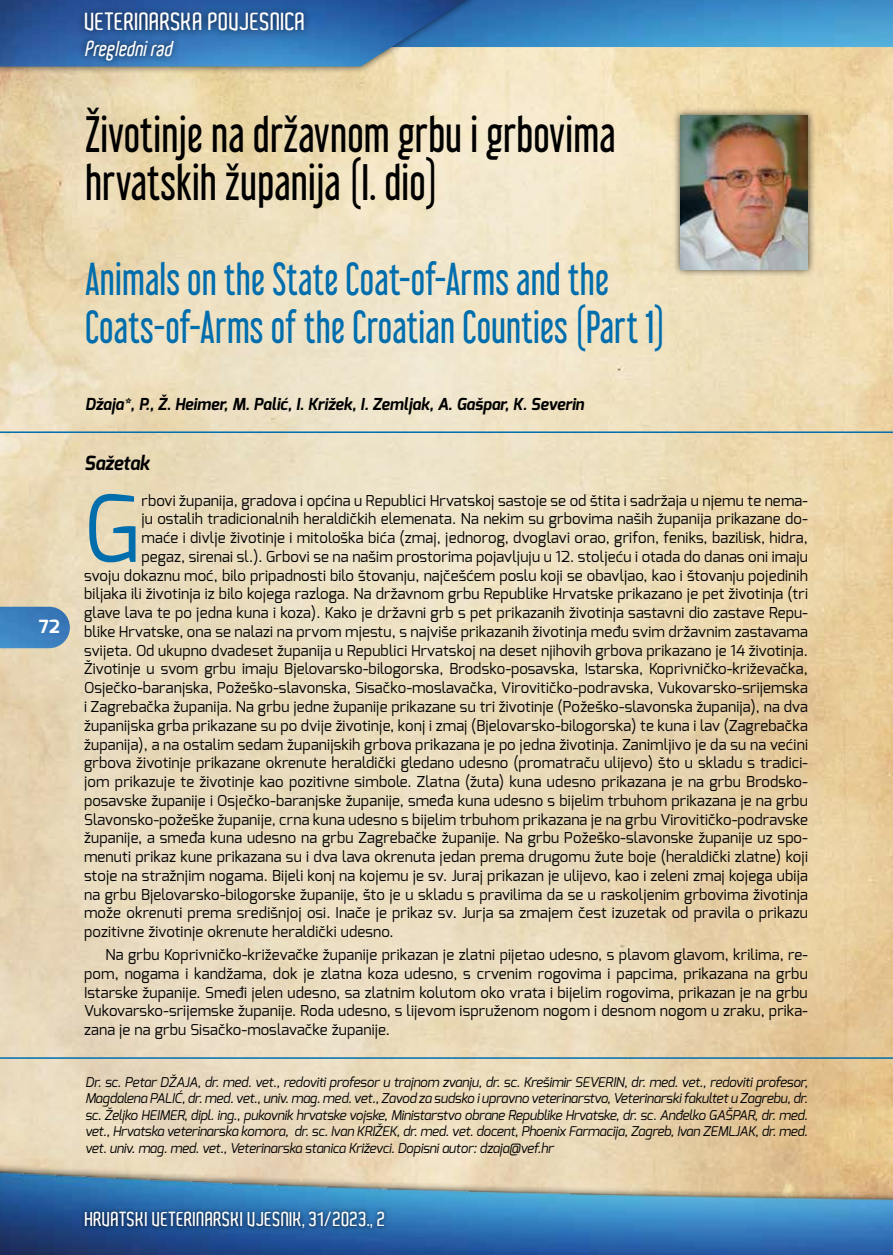
<style>
.page{position:relative;width:893px;height:1255px;background:#fff}
.page>*{position:absolute;margin:0;border:0;box-sizing:border-box;transform-origin:0 0}
.t1{font:91.8px "Exo";color:#006dad}
.t2{font:45px/48px "Libel Suit Rg";letter-spacing:.005em;color:#000;scale:.94 1}
.t3{font:40.5px/48px "Libel Suit Rg";letter-spacing:.005em;color:#006dad;scale:.92 1}
.t4{font:600 24px "Aldo";color:#fff}
.t5{font:italic 600 21px "Aldo";color:#fff;scale:.9 1}
.t6{font:600 19.5px "Aldo";color:#fff}
.t7{font:italic 700 19.5px "Exo";color:#000;scale:.96 1}
.t8{font:700 18.15px "Exo";color:#fff}
.t9{font:italic 700 16.5px "Exo";color:#000;scale:.96 1}
.t10{font:15px/18.8px "Exo";letter-spacing:.01em;color:#000;text-align:justify}
.t11{font:italic 13.5px/16.5px "Exo";letter-spacing:-.02em;color:#000;text-align:justify}
</style>
<div class="page">
<img style="left:0;top:47px;width:893px;height:1106px">
<img style="left:0;top:1153px;width:893px;height:101px">
<img style="left:0;top:606px;width:70px;height:42px">
<img style="left:505px;top:0;width:388px;height:47px">
<div style="left:0;top:0;width:505px;height:75px;background:#000;opacity:.75"></div>
<img style="left:0;top:0;width:498px;height:66px">
<div style="left:81px;top:1207px;width:308px;height:25px;background:#000;opacity:.75"></div>
<hr style="left:0;top:431px;width:893px;height:2px;background:#006dad">
<hr style="left:0;top:1057px;width:893px;height:1px;background:#006dad">
<div style="left:672px;top:107px;width:144px;height:170px;background:#000;opacity:.75"></div>
<img style="left:680px;top:116px;width:128px;height:153px">
<div style="left:77px;top:5px;width:235px;height:63px;background:#000;opacity:.75"></div>
<p class="t8" style="left:39px;top:614px;width:22px">72</p>
<h3 class="t4" style="left:85px;top:8px;width:222px">VETERINARSKA POVJESNICA</h3>
<h3 class="t5" style="left:85px;top:36px;width:104px">Preglednirad</h3>
<h2 class="t2" style="left:85px;top:106px;width:566px">Životinje na državnom grbu i grbovima hrvatskih županija (I. dio)</h2>
<h3 class="t3" style="left:85px;top:251px;width:632px">Animals on the State Coat-of-Arms and the<br>Coats-of-Arms of the Croatian Counties (Part 1)</h3>
<p class="t9" style="left:85px;top:393px;width:521px">Džaja*, P., Ž. Heimer, M. Palić, I. Križek, I. Zemljak, A. Gašpar, K. Severin</p>
<h3 class="t7" style="left:84px;top:450px;width:69px">Sažetak</h3>
<h1 class="t1" style="left:84px;top:470px;width:58px">G</h1>
<p class="t10" style="left:141px;top:491px;width:668px">rbovi županija, gradova i općina u Republici Hrvatskoj sastoje se od štita i sadržaja u njemu te nema-</p>
<p class="t10" style="left:141px;top:509px;width:668px">ju ostalih tradicionalnih heraldičkih elemenata. Na nekim su grbovima naših županija prikazane do-</p>
<p class="t10" style="left:141px;top:528px;width:668px">maće i divlje životinje i mitološka bića (zmaj, jednorog, dvoglavi orao, grifon, feniks, bazilisk, hidra,</p>
<p class="t10" style="left:141px;top:547px;width:668px">pegaz, sirenai sl.). Grbovi se na našim prostorima pojavljuju u 12. stoljeću i otada do danas oni imaju</p>
<p class="t10" style="left:84px;top:566px;width:725px">svoju dokaznu moć, bilo pripadnosti bilo štovanju, najčešćem poslu koji se obavljao, kao i štovanju pojedinih</p>
<p class="t10" style="left:84px;top:584px;width:725px">biljaka ili životinja iz bilo kojega razloga. Na državnom grbu Republike Hrvatske prikazano je pet životinja (tri</p>
<p class="t10" style="left:84px;top:603px;width:725px">glave lava te po jedna kuna i koza). Kako je državni grb s pet prikazanih životinja sastavni dio zastave Repu-</p>
<p class="t10" style="left:84px;top:622px;width:725px">blike Hrvatske, ona se nalazi na prvom mjestu, s najviše prikazanih životinja među svim državnim zastavama</p>
<p class="t10" style="left:84px;top:641px;width:725px">svijeta. Od ukupno dvadeset županija u Republici Hrvatskoj na deset njihovih grbova prikazano je 14 životinja.</p>
<p class="t10" style="left:84px;top:659px;width:725px">Životinje u svom grbu imaju Bjelovarsko-bilogorska, Brodsko-posavska, Istarska, Koprivničko-križevačka,</p>
<p class="t10" style="left:84px;top:678px;width:725px">Osječko-baranjska, Požeško-slavonska, Sisačko-moslavačka, Virovitičko-podravska, Vukovarsko-srijemska</p>
<p class="t10" style="left:84px;top:697px;width:725px">i Zagrebačka županija. Na grbu jedne županije prikazane su tri životinje (Požeško-slavonska županija), na dva</p>
<p class="t10" style="left:84px;top:716px;width:725px">županijska grba prikazane su po dvije životinje, konj i zmaj (Bjelovarsko-bilogorska) te kuna i lav (Zagrebačka</p>
<p class="t10" style="left:84px;top:734px;width:725px">županija), a na ostalim sedam županijskih grbova prikazana je po jedna životinja. Zanimljivo je da su na većini</p>
<p class="t10" style="left:84px;top:753px;width:725px">grbova životinje prikazane okrenute heraldički gledano udesno (promatraču ulijevo) što u skladu s tradici-</p>
<p class="t10" style="left:84px;top:772px;width:725px">jom prikazuje te životinje kao pozitivne simbole. Zlatna (žuta) kuna udesno prikazana je na grbu Brodsko-</p>
<p class="t10" style="left:84px;top:791px;width:725px">posavske županije i Osječko-baranjske županije, smeđa kuna udesno s bijelim trbuhom prikazana je na grbu</p>
<p class="t10" style="left:84px;top:809px;width:725px">Slavonsko-požeške županije, crna kuna udesno s bijelim trbuhom prikazana je na grbu Virovitičko-podravske</p>
<p class="t10" style="left:84px;top:828px;width:725px">županije, a smeđa kuna udesno na grbu Zagrebačke županije. Na grbu Požeško-slavonske županije uz spo-</p>
<p class="t10" style="left:84px;top:847px;width:725px">menuti prikaz kune prikazana su i dva lava okrenuta jedan prema drugomu žute boje (heraldički zlatne) koji</p>
<p class="t10" style="left:84px;top:866px;width:725px">stoje na stražnjim nogama. Bijeli konj na kojemu je sv. Juraj prikazan je ulijevo, kao i zeleni zmaj kojega ubija</p>
<p class="t10" style="left:84px;top:884px;width:725px">na grbu Bjelovarsko-bilogorske županije, što je u skladu s pravilima da se u raskoljenim grbovima životinja</p>
<p class="t10" style="left:84px;top:903px;width:725px">može okrenuti prema središnjoj osi. Inače je prikaz sv. Jurja sa zmajem čest izuzetak od pravila o prikazu</p>
<p class="t10" style="left:84px;top:922px;width:311px">pozitivne životinje okrenute heraldički udesno.</p>
<p class="t10" style="left:84px;top:945px;width:725px;text-indent:21px">Na grbu Koprivničko-križevačke županije prikazan je zlatni pijetao udesno, s plavom glavom, krilima, re&shy;pom, nogama i kandžama, dok je zlatna koza udesno, s crvenim rogovima i papcima, prikazana na grbu Istarske županije. Smeđi jelen udesno, sa zlatnim kolutom oko vrata i bijelim rogovima, prikazan je na grbu Vukovarsko-srijemske županije. Roda udesno, s lijevom ispruženom nogom i desnom nogom u zraku, prika&shy;zana je na grbu Sisačko-moslavačke županije.</p>
<p class="t11" style="left:85px;top:1073px;width:724px">Dr. sc. Petar DŽAJA, dr. med. vet., redoviti profesor u trajnom zvanju, dr. sc. Krešimir SEVERIN, dr. med. vet., redoviti profesor, Magdalena PALIĆ, dr. med. vet., univ. mag. med. vet., Zavod za sudsko i upravno veterinarstvo, Veterinarski fakultet u Zagrebu, dr. sc. Željko HEIMER, dipl. ing., pukovnik hrvatske vojske, Ministarstvo obrane Republike Hrvatske, dr. sc. Anđelko GAŠPAR, dr. med. vet., Hrvatska veterinarska komora, dr. sc. Ivan KRIŽEK, dr. med. vet. docent, Phoenix Farmacija, Zagreb, Ivan ZEMLJAK, dr. med. vet. univ. mag. med. vet., Veterinarska stanica Križevci. Dopisni autor: dzaja@vef.hr</p>
<h3 class="t6" style="left:85px;top:1207px;width:302px">HRVATSKI VETERINARSKI VJESNIK, 31/2023., 2</h3>
</div>
